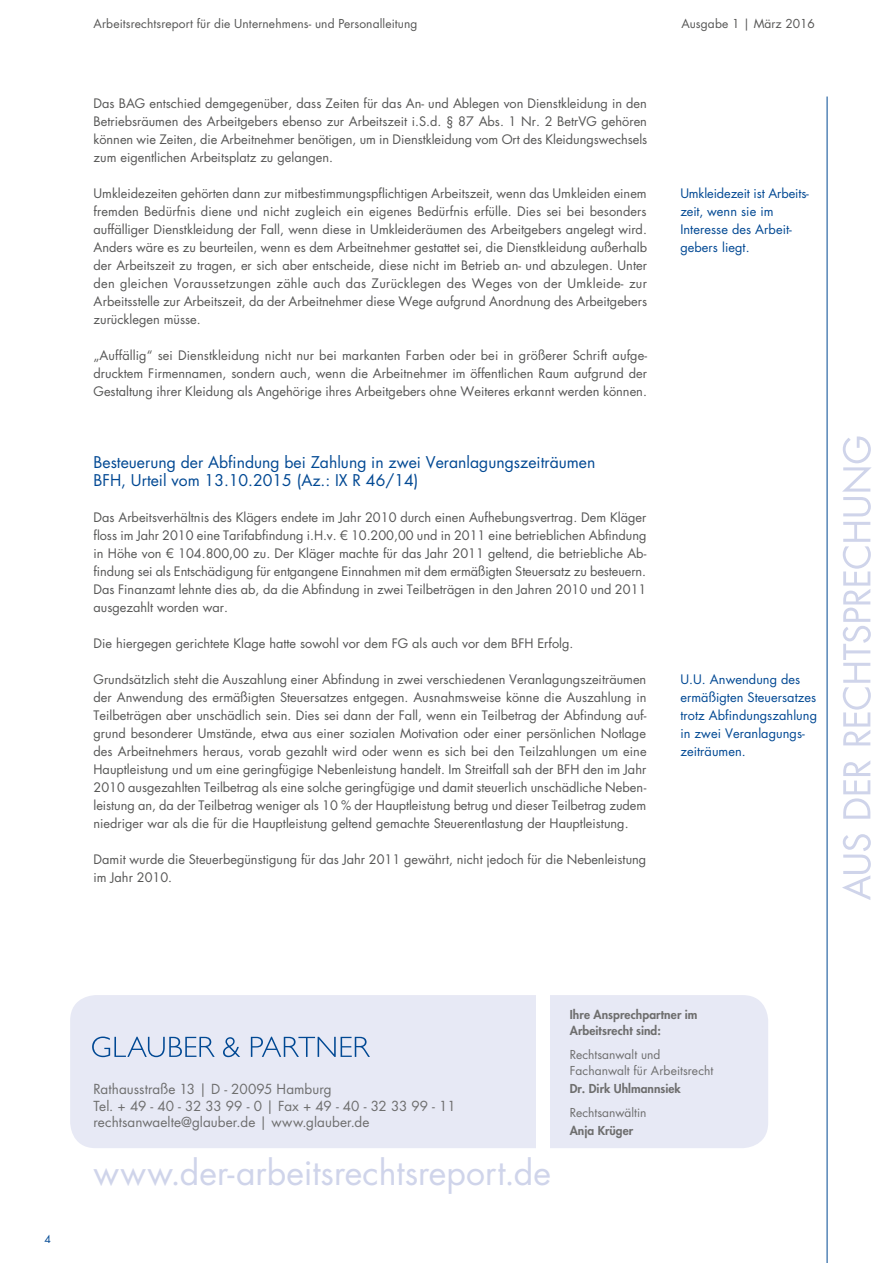
<style>
.page{position:relative;width:893px;height:1263px;background:#fff}
.page>*{position:absolute;margin:0;border:0;box-sizing:border-box;transform-origin:0 0}
.t1{font:33.75px "Futura LT";color:#cfd4ea}
.t2{font:15.75px/18px "Futura LT";color:#004893}
.t3{font:13.5px/16.5px "Futura LT";letter-spacing:.005em;color:#6e6e6e}
.t4{font:12.75px/18px "Futura LT";color:#565655;text-align:justify}
.t5{font:12.75px/18px "Futura LT";letter-spacing:.005em;color:#004893}
.t6{font:12px "Futura LT";letter-spacing:.01em;color:#565655}
.t7{font:800 12px/16.5px "Futura LT";color:#6e6e6e}
.t8{font:12px/16.2px "Futura LT";color:#6e6e6e}
.t9{font:10.5px "Futura LT";color:#004893}
</style>
<div class="page">
<hr style="left:827px;top:97px;width:1px;height:1166px;background:#004893">
<div style="left:70px;top:995px;width:698px;height:153px;background:#e7e9f5;border-radius:26px"></div>
<div style="left:536px;top:991px;width:14px;height:161px;background:#fff"></div>
<svg style="left:92px;top:1036px;width:278px;height:21px"></svg>
<svg style="left:842px;top:436px;width:29px;height:464px"></svg>
<p class="t6" style="left:94px;top:16px;width:325px">Arbeitsrechtsreport für die Unternehmens- und Personalleitung</p>
<p class="t6" style="left:681px;top:16px;width:135px">Ausgabe 1 | März 2016</p>
<p class="t4" style="left:94px;top:95px;width:555px">Das BAG entschied demgegenüber, dass Zeiten für das An- und Ablegen von Dienstkleidung in den Betriebsräumen des Arbeitgebers ebenso zur Arbeitszeit i.S.d. § 87 Abs. 1 Nr. 2 BetrVG gehören können wie Zeiten, die Arbeitnehmer benötigen, um in Dienstkleidung vom Ort des Kleidungswechsels zum eigentlichen Arbeitsplatz zu gelangen.</p>
<p class="t4" style="left:94px;top:185px;width:555px">Umkleidezeiten gehörten dann zur mitbestimmungspflichtigen Arbeitszeit, wenn das Umkleiden einem fremden Bedürfnis diene und nicht zugleich ein eigenes Bedürfnis erfülle. Dies sei bei besonders auffälliger Dienstkleidung der Fall, wenn diese in Umkleideräumen des Arbeitgebers angelegt wird.<br>Anders wäre es zu beurteilen, wenn es dem Arbeitnehmer gestattet sei, die Dienstkleidung außerhalb der Arbeitszeit zu tragen, er sich aber entscheide, diese nicht im Betrieb an- und abzulegen. Unter den gleichen Voraussetzungen zähle auch das Zurücklegen des Weges von der Umkleide- zur Arbeitsstelle zur Arbeitszeit, da der Arbeitnehmer diese Wege aufgrund Anordnung des Arbeitgebers zurücklegen müsse.</p>
<p class="t4" style="left:94px;top:347px;width:555px">„Auffällig“ sei Dienstkleidung nicht nur bei markanten Farben oder bei in größerer Schrift aufge&shy;drucktem Firmennamen, sondern auch, wenn die Arbeitnehmer im öffentlichen Raum aufgrund der Gestaltung ihrer Kleidung als Angehörige ihres Arbeitgebers ohne Weiteres erkannt werden können.</p>
<p class="t2" style="left:94px;top:453px;width:503px">Besteuerung der Abfindung bei Zahlung in zwei Veranlagungszeiträumen<br>BFH, Urteil vom 13.10.2015 (Az.: IX R 46/14)</p>
<p class="t4" style="left:94px;top:508px;width:554px">Das Arbeitsverhältnis des Klägers endete im Jahr 2010 durch einen Aufhebungsvertrag. Dem Kläger floss im Jahr 2010 eine Tarifabfindung i.H.v. € 10.200,00 und in 2011 eine betrieblichen Abfindung in Höhe von € 104.800,00 zu. Der Kläger machte für das Jahr 2011 geltend, die betriebliche Ab&shy;findung sei als Entschädigung für entgangene Einnahmen mit dem ermäßigten Steuersatz zu besteuern.<br>Das Finanzamt lehnte dies ab, da die Abfindung in zwei Teilbeträgen in den Jahren 2010 und 2011 ausgezahlt worden war.</p>
<p class="t4" style="left:94px;top:634px;width:481px">Die hiergegen gerichtete Klage hatte sowohl vor dem FG als auch vor dem BFH Erfolg.</p>
<p class="t4" style="left:94px;top:670px;width:555px">Grundsätzlich steht die Auszahlung einer Abfindung in zwei verschiedenen Veranlagungszeiträumen der Anwendung des ermäßigten Steuersatzes entgegen. Ausnahmsweise könne die Auszahlung in Teilbeträgen aber unschädlich sein. Dies sei dann der Fall, wenn ein Teilbetrag der Abfindung auf&shy;grund besonderer Umstände, etwa aus einer sozialen Motivation oder einer persönlichen Notlage des Arbeitnehmers heraus, vorab gezahlt wird oder wenn es sich bei den Teilzahlungen um eine Hauptleistung und um eine geringfügige Nebenleistung handelt. Im Streitfall sah der BFH den im Jahr 2010 ausgezahlten Teilbetrag als eine solche geringfügige und damit steuerlich unschädliche Neben&shy;leistung an, da der Teilbetrag weniger als 10 % der Hauptleistung betrug und dieser Teilbetrag zudem niedriger war als die für die Hauptleistung geltend gemachte Steuerentlastung der Hauptleistung.</p>
<p class="t4" style="left:94px;top:851px;width:554px">Damit wurde die Steuerbegünstigung für das Jahr 2011 gewährt, nicht jedoch für die Nebenleistung im Jahr 2010.</p>
<p class="t5" style="left:680px;top:184px;width:130px">Umkleidezeit ist Arbeits&shy;zeit, wenn sie im<br>Interesse des Arbeit&shy;gebers liegt.</p>
<p class="t5" style="left:680px;top:670px;width:138px">U.U. Anwendung des ermäßigten Steuersatzes trotz Abfindungszahlung in zwei Veranlagungs&shy;zeiträumen.</p>
<p class="t9" style="left:45px;top:1232px;width:8px">4</p>
<p class="t3" style="left:94px;top:1081px;width:364px">Rathausstraße 13 | D - 20095 Hamburg<br>Tel. + 49 - 40 - 32 33 99 - 0 | Fax + 49 - 40 - 32 33 99 - 11 rechtsanwaelte@glauber.de | www.glauber.de</p>
<h1 class="t1" style="left:94px;top:1151px;width:459px">www.der-arbeitsrechtsreport.de</h1>
<p class="t7" style="left:570px;top:1006px;width:129px">Ihre Ansprechpartner im<br>Arbeitsrecht sind:</p>
<p class="t8" style="left:570px;top:1046px;width:145px">Rechtsanwalt und<br>Fachanwalt für Arbeitsrecht</p>
<p class="t7" style="left:570px;top:1080px;width:112px">Dr. Dirk Uhlmannsiek</p>
<p class="t8" style="left:570px;top:1104px;width:78px">Rechtsanwältin</p>
<p class="t7" style="left:570px;top:1122px;width:65px">Anja Krüger</p>
</div>
